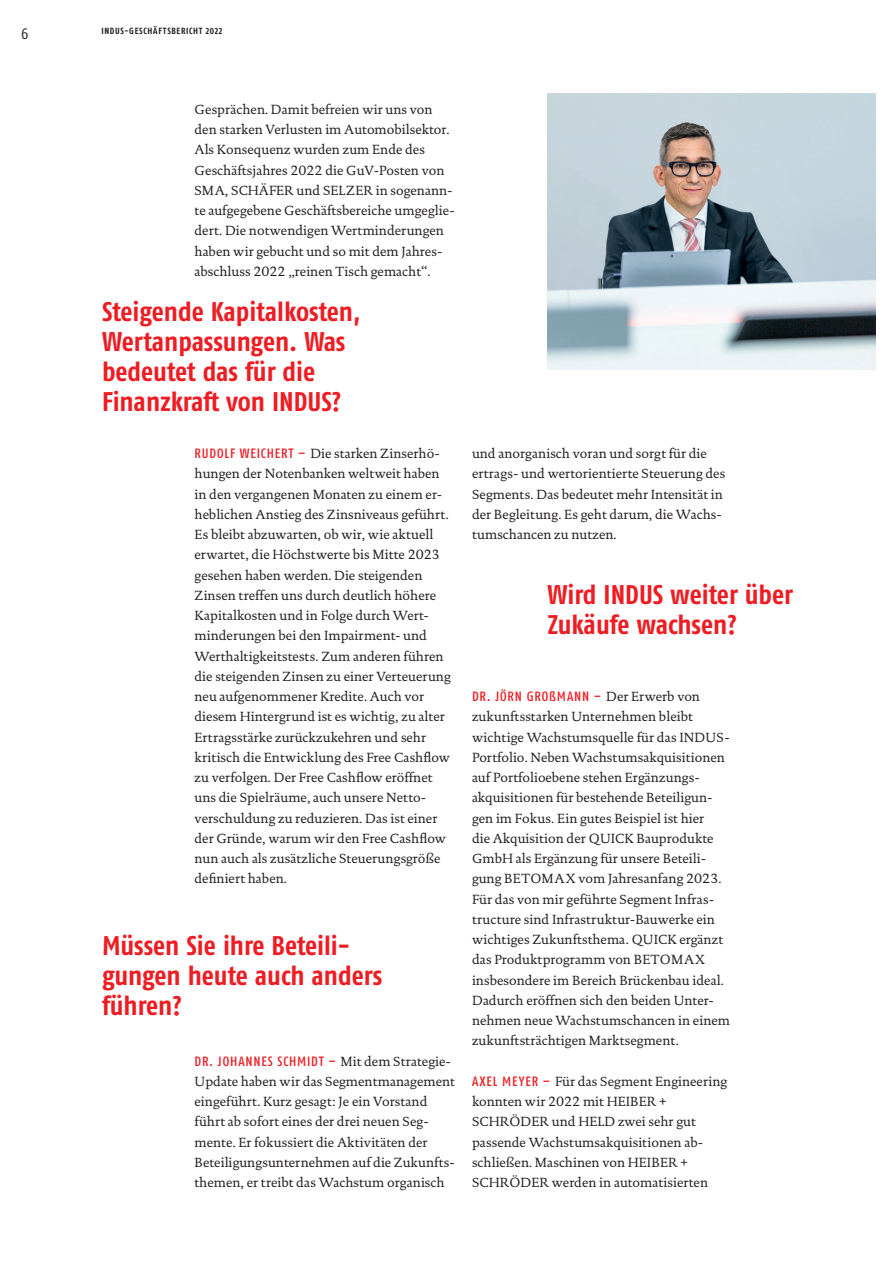
<style>
.page{position:relative;width:893px;height:1263px;background:#fff}
.page>*{position:absolute;margin:0;border:0;box-sizing:border-box;transform-origin:0 0}
.t1{font:700 condensed 27px/30px "Fago Pro";letter-spacing:-.005em;color:#ee1d23}
.t2{font:condensed 15px "Fago Pro";color:#231f20}
.t3{font:13.5px/20.2px "DTL Documenta TOT";color:#231f20}
.t4{font:500 condensed 13.5px "Fago Pro";letter-spacing:.06em;color:#ee1d23}
.t5{font:700 condensed 9px "Fago Pro";letter-spacing:.075em;color:#231f20}
.s1{font-family:"Fago Pro";font-weight:500;font-stretch:condensed;color:#ee1d23}
.s2{font-family:"DTL Documenta TOT";font-weight:400;font-stretch:normal;color:#231f20}
</style>
<div class="page">
<img style="left:547px;top:94px;width:329px;height:276px">
<p class="t2" style="left:21px;top:25px;width:9px">6</p>
<p class="t5" style="left:101px;top:25px;width:122px">INDUS-GESCHÄFTSBERICHT 2022</p>
<p class="t3" style="left:195px;top:99px;width:262px">Gesprächen. Damit befreien wir uns von den starken Verlusten im Automobilsektor.<br>Als Konsequenz wurden zum Ende des Geschäftsjahres 2022 die GuV-Posten von SMA, SCHÄFER und SELZER in sogenann&shy;te aufgegebene Geschäftsbereiche umgeglie&shy;dert. Die notwendigen Wertminderungen haben wir gebucht und so mit dem Jahres&shy;abschluss 2022 „reinen Tisch gemacht“.</p>
<h1 class="t1" style="left:102px;top:297px;width:260px">Steigende Kapitalkosten,<br>Wertanpassungen. Was bedeutet das für die<br>Finanzkraft von INDUS?</h1>
<p class="t3" style="left:195px;top:443px;width:258px"><span class="s1">RUDOLF WEICHERT –</span> Die starken Zinserhö&shy;hungen der Notenbanken weltweit haben in den vergangenen Monaten zu einem er&shy;heblichen Anstieg des Zinsniveaus geführt.<br>Es bleibt abzuwarten, ob wir, wie aktuell erwartet, die Höchstwerte bis Mitte 2023 gesehen haben werden. Die steigenden Zinsen treffen uns durch deutlich höhere Kapitalkosten und in Folge durch Wert&shy;minderungen bei den Impairment- und Werthaltigkeitstests. Zum anderen führen die steigenden Zinsen zu einer Verteuerung neu aufgenommener Kredite. Auch vor diesem Hintergrund ist es wichtig, zu alter Ertragsstärke zurückzukehren und sehr kritisch die Entwicklung des Free Cashflow zu verfolgen. Der Free Cashflow eröffnet uns die Spielräume, auch unsere Netto&shy;verschuldung zu reduzieren. Das ist einer der Gründe, warum wir den Free Cashflow nun auch als zusätzliche Steuerungsgröße definiert haben.</p>
<h1 class="t1" style="left:102px;top:930px;width:282px">Müssen Sie ihre Beteili&shy;gungen heute auch anders führen?</h1>
<p class="t4" style="left:195px;top:1053px;width:258px">DR. JOHANNES SCHMIDT – <span class="s2">Mit dem Strategie-</span></p>
<p class="t3" style="left:195px;top:1071px;width:262px">Update haben wir das Segmentmanagement eingeführt. Kurz gesagt: Je ein Vorstand führt ab sofort eines der drei neuen Seg&shy;mente. Er fokussiert die Aktivitäten der Beteiligungsunternehmen auf die Zukunfts&shy;themen, er treibt das Wachstum organisch</p>
<p class="t3" style="left:472px;top:443px;width:255px">und anorganisch voran und sorgt für die ertrags- und wertorientierte Steuerung des Segments. Das bedeutet mehr Intensität in der Begleitung. Es geht darum, die Wachs&shy;tumschancen zu nutzen.</p>
<h1 class="t1" style="left:547px;top:580px;width:247px">Wird INDUS weiter über<br>Zukäufe wachsen?</h1>
<p class="t4" style="left:472px;top:688px;width:229px">DR. JÖRN GROßMANN – <span class="s2">Der Erwerb von</span></p>
<p class="t3" style="left:472px;top:707px;width:260px">zukunftsstarken Unternehmen bleibt wichtige Wachstumsquelle für das INDUS-Portfolio. Neben Wachstumsakquisitionen auf Portfolioebene stehen Ergänzungs&shy;akquisitionen für bestehende Beteiligun&shy;gen im Fokus. Ein gutes Beispiel ist hier<br>die Akquisition der QUICK Bauprodukte GmbH als Ergänzung für unsere Beteili&shy;gung BETOMAX vom Jahresanfang 2023.<br>Für das von mir geführte Segment Infras&shy;tructure sind Infrastruktur-Bauwerke ein wichtiges Zukunftsthema. QUICK ergänzt das Produktprogramm von BETOMAX insbesondere im Bereich Brückenbau ideal.<br>Dadurch eröffnen sich den beiden Unter&shy;nehmen neue Wachstumschancen in einem zukunftsträchtigen Marktsegment.</p>
<p class="t3" style="left:472px;top:1071px;width:257px"><span class="s1">AXEL MEYER –</span> Für das Segment Engineering konnten wir 2022 mit HEIBER + SCHRÖDER und HELD zwei sehr gut passende Wachstumsakquisitionen ab&shy;schließen. Maschinen von HEIBER + SCHRÖDER werden in automatisierten</p>
</div>
